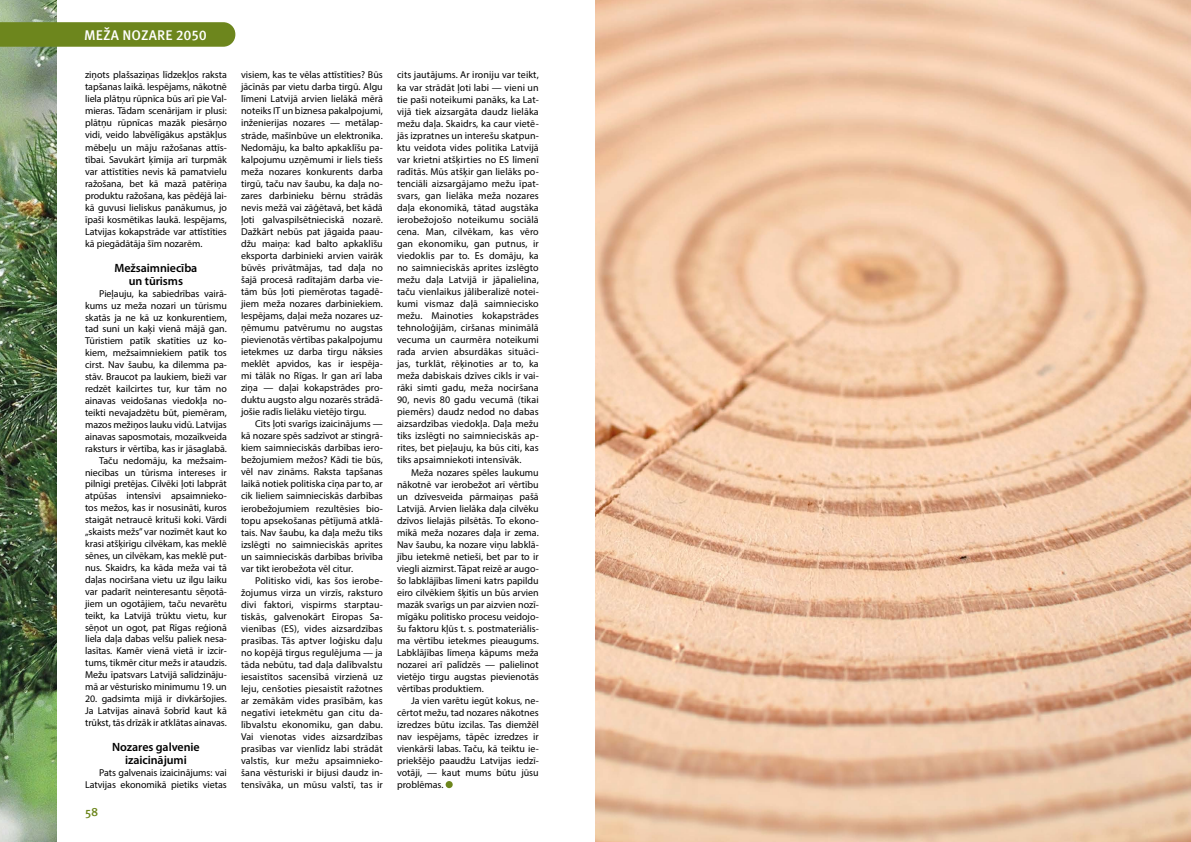
<style>
.page{position:relative;width:1191px;height:842px;background:#fff}
.page>*{position:absolute;margin:0;border:0;box-sizing:border-box;transform-origin:0 0}
.t1{font:500 14px "Meta Pro";letter-spacing:.01em;color:#fff}
.t2{font:600 12px/13px "Myriad Pro";letter-spacing:-.005em;color:#000;text-align:center}
.t3{font:500 12px "Meta Pro";color:#6d861d}
.t4{font:10px/12px "Myriad Pro";letter-spacing:-.005em;color:#000;text-align:justify}
</style>
<div class="page">
<img style="left:0;top:0;width:57px;height:842px">
<svg style="left:0;top:22px;width:235px;height:25px;background:#708922"></svg>
<div style="left:445px;top:781px;width:8px;height:7px;background:#6d861d;border-radius:50%"></div>
<img style="left:595px;top:0;width:596px;height:842px">
<h1 class="t1" style="left:84px;top:26px;width:124px">MEŽA NOZARE 2050</h1>
<p class="t4" style="left:85px;top:69px;width:143px">ziņots plašsaziņas līdzekļos raksta tapšanas laikā. Iespējams, nākotnē liela plātņu rūpnīca būs arī pie Val&shy;mieras. Tādam scenārijam ir plusi: plātņu rūpnīcas mazāk piesārņo vidi, veido labvēlīgākus apstākļus mēbeļu un māju ražošanas attīs&shy;tībai. Savukārt ķīmija arī turpmāk var attīstīties nevis kā pamatvielu ražošana, bet kā mazā patēriņa produktu ražošana, kas pēdējā lai&shy;kā guvusi lieliskus panākumus, jo īpaši kosmētikas laukā. Iespējams, Latvijas kokapstrāde var attīstīties kā piegādātāja šīm nozarēm.</p>
<p class="t2" style="left:114px;top:261px;width:84px">Mežsaimniecība un tūrisms</p>
<p class="t4" style="left:85px;top:287px;width:143px;text-align:right">Pieļauju, ka sabiedrības vairā&shy;kums uz meža nozari un tūrismu skatās ja ne kā uz konkurentiem, tad suni un kaķi vienā mājā gan.<br>Tūristiem patīk skatīties uz ko&shy;kiem, mežsaimniekiem patīk tos cirst. Nav šaubu, ka dilemma pa&shy;stāv. Braucot pa laukiem, bieži var redzēt kailcirtes tur, kur tām no ainavas veidošanas viedokļa no&shy;teikti nevajadzētu būt, piemēram, mazos mežiņos lauku vidū. Latvijas ainavas saposmotais, mozaīkveida raksturs ir vērtība, kas ir jāsaglabā.<br>Taču nedomāju, ka mežsaim&shy;niecības un tūrisma intereses ir pilnīgi pretējas. Cilvēki ļoti labprāt atpūšas intensīvi apsaimnieko&shy;tos mežos, kas ir nosusināti, kuros staigāt netraucē krituši koki. Vārdi „skaists mežs” var nozīmēt kaut ko krasi atšķirīgu cilvēkam, kas meklē sēnes, un cilvēkam, kas meklē put&shy;nus. Skaidrs, ka kāda meža vai tā daļas nociršana vietu uz ilgu laiku var padarīt neinteresantu sēņotā&shy;jiem un ogotājiem, taču nevarētu teikt, ka Latvijā trūktu vietu, kur sēņot un ogot, pat Rīgas reģionā liela daļa dabas velšu paliek nesa&shy;lasītas. Kamēr vienā vietā ir izcir&shy;tums, tikmēr citur mežs ir ataudzis.<br>Mežu īpatsvars Latvijā salīdzināju&shy;mā ar vēsturisko minimumu 19. un</p>
<p class="t4" style="left:85px;top:693px;width:143px">20. gadsimta mijā ir divkāršojies.<br>Ja Latvijas ainavā šobrīd kaut kā trūkst, tās drīzāk ir atklātas ainavas.</p>
<p class="t2" style="left:112px;top:740px;width:89px">Nozares galvenie izaicinājumi</p>
<p class="t4" style="left:85px;top:766px;width:143px;text-align:right">Pats galvenais izaicinājums: vai<br>Latvijas ekonomikā pietiks vietas</p>
<p class="t3" style="left:85px;top:804px;width:15px">58</p>
<p class="t4" style="left:241px;top:69px;width:143px">visiem, kas te vēlas attīstīties? Būs jācīnās par vietu darba tirgū. Algu līmeni Latvijā arvien lielākā mērā noteiks IT un biznesa pakalpojumi, inženierijas nozares — metālap&shy;strāde, mašīnbūve un elektronika.<br>Nedomāju, ka balto apkaklīšu pa&shy;kalpojumu uzņēmumi ir liels tiešs meža nozares konkurents darba tirgū, taču nav šaubu, ka daļa no&shy;zares darbinieku bērnu strādās nevis mežā vai zāģētavā, bet kādā ļoti galvaspilsētnieciskā nozarē.<br>Dažkārt nebūs pat jāgaida paau&shy;džu maiņa: kad balto apkaklīšu eksporta darbinieki arvien vairāk būvēs privātmājas, tad daļa no šajā procesā radītajām darba vie&shy;tām būs ļoti piemērotas tagadē&shy;jiem meža nozares darbiniekiem.<br>Iespējams, daļai meža nozares uz&shy;ņēmumu patvērumu no augstas pievienotās vērtības pakalpojumu ietekmes uz darba tirgu nāksies meklēt apvidos, kas ir iespēja&shy;mi tālāk no Rīgas. Ir gan arī laba ziņa — daļai kokapstrādes pro&shy;duktu augsto algu nozarēs strādā&shy;jošie radīs lielāku vietējo tirgu.</p>
<p class="t4" style="left:241px;top:418px;width:143px;text-indent:14px">Cits ļoti svarīgs izaicinājums — kā nozare spēs sadzīvot ar stingrā&shy;kiem saimnieciskās darbības iero&shy;bežojumiem mežos? Kādi tie būs, vēl nav zināms. Raksta tapšanas laikā notiek politiska cīņa par to, ar cik lieliem saimnieciskās darbības ierobežojumiem rezultēsies bio&shy;topu apsekošanas pētījumā atklā&shy;tais. Nav šaubu, ka daļa mežu tiks izslēgti no saimnieciskās aprites un saimnieciskās darbības brīvība var tikt ierobežota vēl citur.</p>
<p class="t4" style="left:241px;top:574px;width:143px;text-indent:14px">Politisko vidi, kas šos ierobe&shy;žojumus virza un virzīs, raksturo divi faktori, vispirms starptau&shy;tiskās, galvenokārt Eiropas Sa&shy;vienības (ES), vides aizsardzības prasības. Tās aptver loģisku daļu no kopējā tirgus regulējuma — ja tāda nebūtu, tad daļa dalībvalstu iesaistītos sacensībā virzienā uz leju, cenšoties piesaistīt ražotnes ar zemākām vides prasībām, kas negatīvi ietekmētu gan citu da&shy;lībvalstu ekonomiku, gan dabu.<br>Vai vienotas vides aizsardzības prasības var vienlīdz labi strādāt valstīs, kur mežu apsaimnieko&shy;šana vēsturiski ir bijusi daudz in&shy;tensīvāka, un mūsu valstī, tas ir</p>
<p class="t4" style="left:397px;top:69px;width:143px">cits jautājums. Ar ironiju var teikt, ka var strādāt ļoti labi — vieni un tie paši noteikumi panāks, ka Lat&shy;vijā tiek aizsargāta daudz lielāka mežu daļa. Skaidrs, ka caur vietē&shy;jās izpratnes un interešu skatpun&shy;ktu veidota vides politika Latvijā var krietni atšķirties no ES līmenī radītās. Mūs atšķir gan lielāks po&shy;tenciāli aizsargājamo mežu īpat&shy;svars, gan lielāka meža nozares daļa ekonomikā, tātad augstāka ierobežojošo noteikumu sociālā cena. Man, cilvēkam, kas vēro gan ekonomiku, gan putnus, ir viedoklis par to. Es domāju, ka no saimnieciskās aprites izslēgto mežu daļa Latvijā ir jāpalielina, taču vienlaikus jāliberalizē notei&shy;kumi vismaz daļā saimniecisko mežu. Mainoties kokapstrādes tehnoloģijām, ciršanas minimālā vecuma un caurmēra noteikumi rada arvien absurdākas situāci&shy;jas, turklāt, rēķinoties ar to, ka meža dabiskais dzīves cikls ir vai&shy;rāki simti gadu, meža nociršana 90, nevis 80 gadu vecumā (tikai piemērs) daudz nedod no dabas aizsardzības viedokļa. Daļa mežu tiks izslēgti no saimnieciskās ap&shy;rites, bet pieļauju, ka būs citi, kas tiks apsaimniekoti intensīvāk.</p>
<p class="t4" style="left:397px;top:466px;width:143px;text-indent:14px">Meža nozares spēles laukumu nākotnē var ierobežot arī vērtību un dzīvesveida pārmaiņas pašā Latvijā. Arvien lielāka daļa cilvēku dzīvos lielajās pilsētās. To ekono&shy;mikā meža nozares daļa ir zema.<br>Nav šaubu, ka nozare viņu labklā&shy;jību ietekmē netieši, bet par to ir viegli aizmirst. Tāpat reizē ar augo&shy;šo labklājības līmeni katrs papildu eiro cilvēkiem šķitīs un būs arvien mazāk svarīgs un par aizvien nozī&shy;mīgāku politisko procesu veidojo&shy;šu faktoru kļūs t. s. postmateriālis&shy;ma vērtību ietekmes pieaugums.<br>Labklājības līmeņa kāpums meža nozarei arī palīdzēs — palielinot vietējo tirgu augstas pievienotās vērtības produktiem.</p>
<p class="t4" style="left:397px;top:695px;width:143px;text-indent:14px">Ja vien varētu iegūt kokus, ne&shy;cērtot mežu, tad nozares nākotnes izredzes būtu izcilas. Tas diemžēl nav iespējams, tāpēc izredzes ir vienkārši labas. Taču, kā teiktu ie&shy;priekšējo paaudžu Latvijas iedzī&shy;votāji, — kaut mums būtu jūsu problēmas.</p>
</div>
